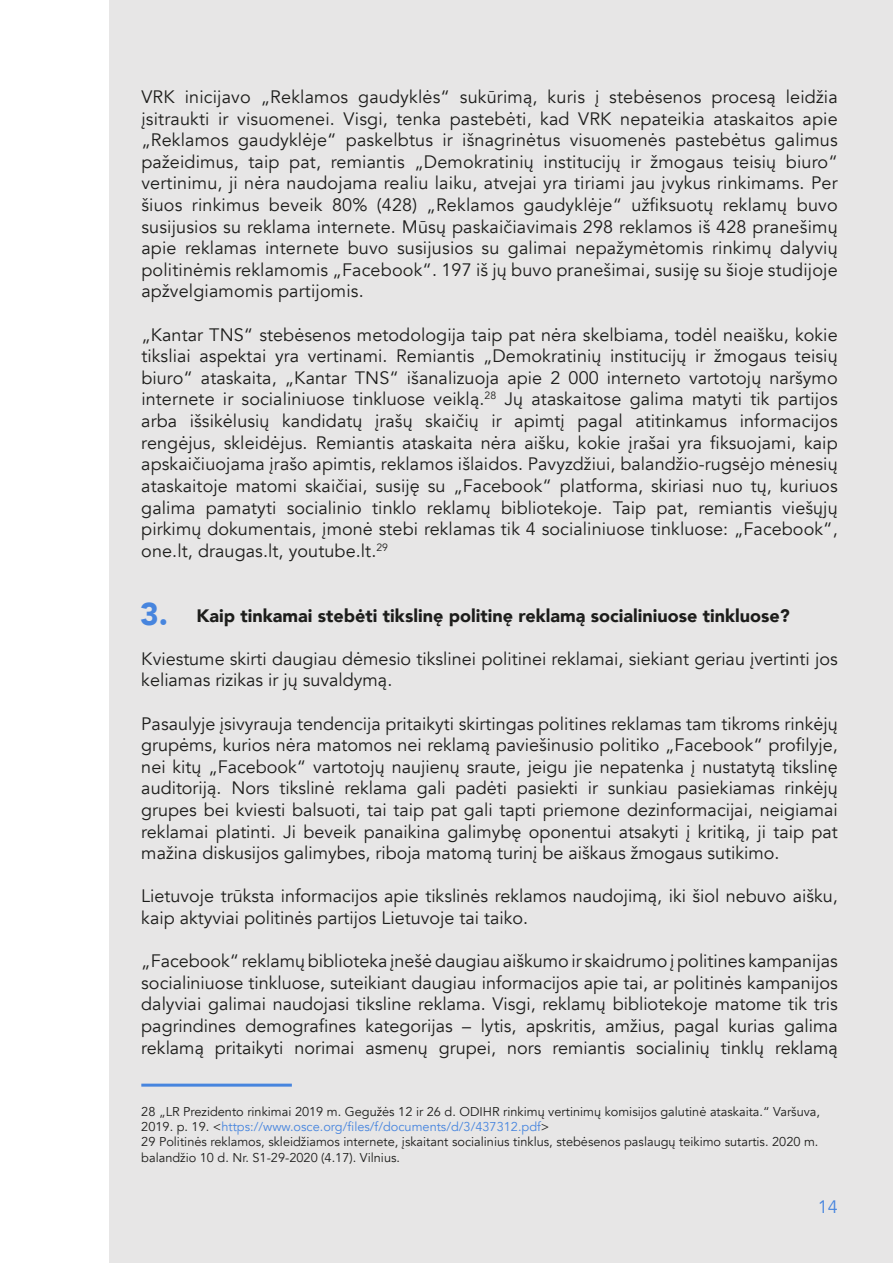
<style>
.page{position:relative;width:893px;height:1263px;background:#fff}
.page>*{position:absolute;margin:0;border:0;box-sizing:border-box;transform-origin:0 0}
.t1{font:900 31.5px "Avenir";color:#4785de}
.t2{font:18px/21.6px "Avenir";color:#1d1d1b;text-align:justify}
.t3{font:900 18px "Avenir";color:#1d1d1b}
.t4{font:18px "Avenir";color:#4785de}
.t5{font:12.75px/15.3px "Avenir";color:#1d1d1b}
.s1{color:#4785de}
</style>
<div class="page">
<div style="left:109px;top:0;width:784px;height:1263px;background:#e7e6e6"></div>
<hr style="left:141px;top:1083px;width:151px;height:3px;background:#4785de">
<p class="t2" style="left:141px;top:86px;width:698px">VRK inicijavo „Reklamos gaudyklės“ sukūrimą, kuris į stebėsenos procesą leidžia įsitraukti ir visuomenei. Visgi, tenka pastebėti, kad VRK nepateikia ataskaitos apie „Reklamos gaudyklėje“ paskelbtus ir išnagrinėtus visuomenės pastebėtus galimus pažeidimus, taip pat, remiantis „Demokratinių institucijų ir žmogaus teisių biuro“ vertinimu, ji nėra naudojama realiu laiku, atvejai yra tiriami jau įvykus rinkimams. Per šiuos rinkimus beveik 80% (428) „Reklamos gaudyklėje“ užfiksuotų reklamų buvo susijusios su reklama internete. Mūsų paskaičiavimais 298 reklamos iš 428 pranešimų apie reklamas internete buvo susijusios su galimai nepažymėtomis rinkimų dalyvių politinėmis reklamomis „Facebook“. 197 iš jų buvo pranešimai, susiję su šioje studijoje apžvelgiamomis partijomis.</p>
<p class="t2" style="left:141px;top:324px;width:698px">„Kantar TNS“ stebėsenos metodologija taip pat nėra skelbiama, todėl neaišku, kokie tiksliai aspektai yra vertinami. Remiantis „Demokratinių institucijų ir žmogaus teisių biuro“ ataskaita, „Kantar TNS“ išanalizuoja apie 2 000 interneto vartotojų naršymo internete ir socialiniuose tinkluose veiklą.<sup>28</sup> Jų ataskaitose galima matyti tik partijos arba išsikėlusių kandidatų įrašų skaičių ir apimtį pagal atitinkamus informacijos rengėjus, skleidėjus. Remiantis ataskaita nėra aišku, kokie įrašai yra fiksuojami, kaip apskaičiuojama įrašo apimtis, reklamos išlaidos. Pavyzdžiui, balandžio-rugsėjo mėnesių ataskaitoje matomi skaičiai, susiję su „Facebook“ platforma, skiriasi nuo tų, kuriuos galima pamatyti socialinio tinklo reklamų bibliotekoje. Taip pat, remiantis viešųjų pirkimų dokumentais, įmonė stebi reklamas tik 4 socialiniuose tinkluose: „Facebook“, one.lt, draugas.lt, youtube.lt.<sup>29</sup></p>
<h1 class="t1" style="left:140px;top:587px;width:29px">3.</h1>
<p class="t3" style="left:197px;top:600px;width:595px">Kaip tinkamai stebėti tikslinę politinę reklamą socialiniuose tinkluose?</p>
<p class="t2" style="left:141px;top:648px;width:698px">Kviestume skirti daugiau dėmesio tikslinei politinei reklamai, siekiant geriau įvertinti jos keliamas rizikas ir jų suvaldymą.</p>
<p class="t2" style="left:141px;top:713px;width:698px">Pasaulyje įsivyrauja tendencija pritaikyti skirtingas politines reklamas tam tikroms rinkėjų grupėms, kurios nėra matomos nei reklamą paviešinusio politiko „Facebook“ profilyje, nei kitų „Facebook“ vartotojų naujienų sraute, jeigu jie nepatenka į nustatytą tikslinę auditoriją. Nors tikslinė reklama gali padėti pasiekti ir sunkiau pasiekiamas rinkėjų grupes bei kviesti balsuoti, tai taip pat gali tapti priemone dezinformacijai, neigiamai reklamai platinti. Ji beveik panaikina galimybę oponentui atsakyti į kritiką, ji taip pat mažina diskusijos galimybes, riboja matomą turinį be aiškaus žmogaus sutikimo.</p>
<p class="t2" style="left:141px;top:886px;width:698px">Lietuvoje trūksta informacijos apie tikslinės reklamos naudojimą, iki šiol nebuvo aišku, kaip aktyviai politinės partijos Lietuvoje tai taiko.</p>
<p class="t2" style="left:141px;top:950px;width:698px">„Facebook“ reklamų biblioteka įnešė daugiau aiškumo ir skaidrumo į politines kampanijas socialiniuose tinkluose, suteikiant daugiau informacijos apie tai, ar politinės kampanijos dalyviai galimai naudojasi tiksline reklama. Visgi, reklamų bibliotekoje matome tik tris pagrindines demografines kategorijas – lytis, apskritis, amžius, pagal kurias galima reklamą pritaikyti norimai asmenų grupei, nors remiantis socialinių tinklų reklamą</p>
<p class="t5" style="left:141px;top:1104px;width:680px">28 „LR Prezidento rinkimai 2019 m. Gegužės 12 ir 26 d. ODIHR rinkimų vertinimų komisijos galutinė ataskaita.“ Varšuva, 2019. p. 19. &lt;<span class="s1">https://www.osce.org/files/f/documents/d/3/437312.pdf</span>&gt;<br>29 Politinės reklamos, skleidžiamos internete, įskaitant socialinius tinklus, stebėsenos paslaugų teikimo sutartis. 2020 m. balandžio 10 d. Nr. S1-29-2020 (4.17). Vilnius.</p>
<p class="t4" style="left:818px;top:1196px;width:22px">14</p>
</div>
